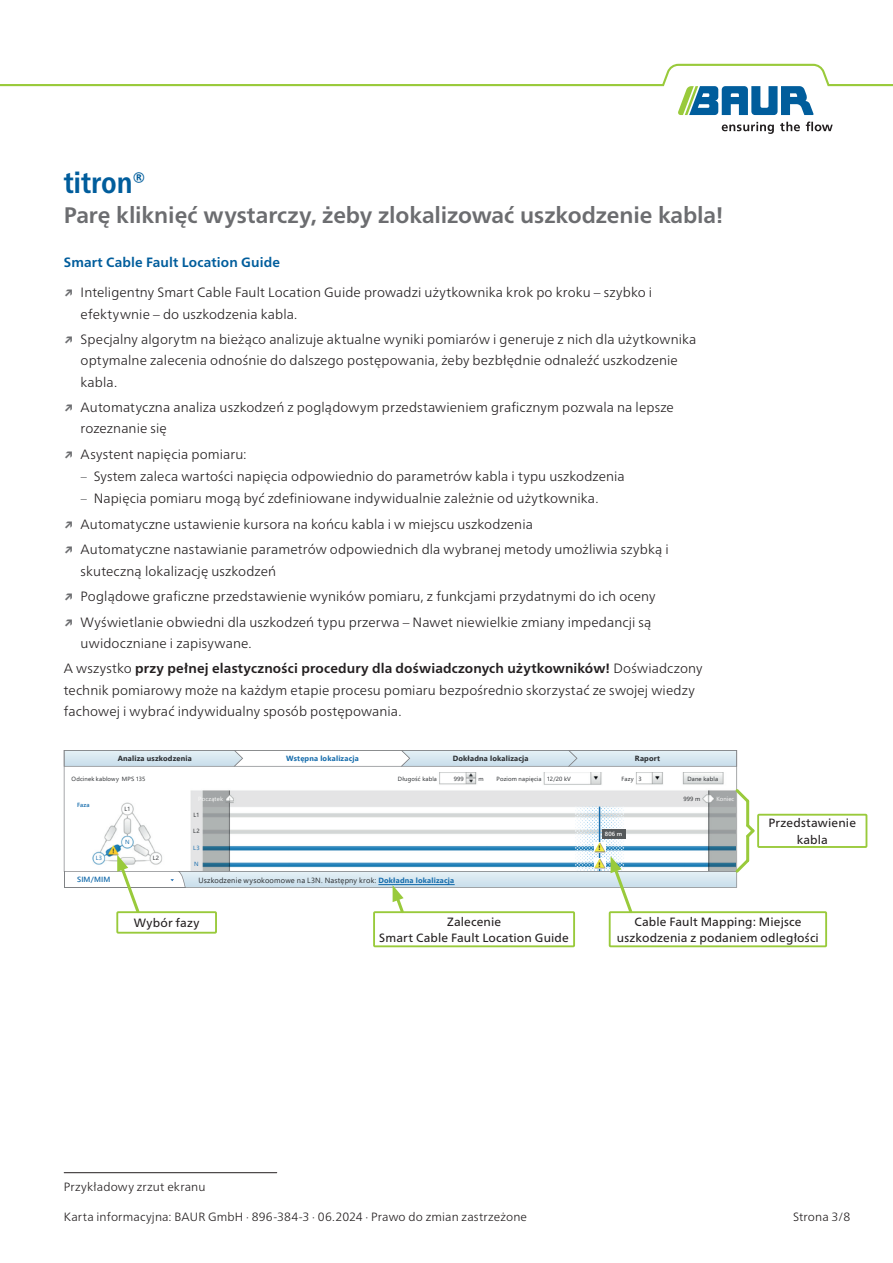
<style>
.page{position:relative;width:893px;height:1263px;background:#fff}
.page>*{position:absolute;margin:0;border:0;box-sizing:border-box;transform-origin:0 0}
.DB_-_Titel_Produktname_blau{font:700 condensed 30px "Frutiger Neue LTW1 G";letter-spacing:-.005em;color:#005d9c}
.DB_-_Titel_Produktbeschreibung_grau{font:700 22.5px "Frutiger Neue LTW1 G";letter-spacing:-.005em;color:#6c6d70}
.DB___Fließtext{font:300 13.5px/21.3px "Frutiger Neue LTW1 G";letter-spacing:.005em;color:#231f20}
.DB_-_Condensed_Überschrift{font:700 13.5px "Frutiger Neue LTW1 G";letter-spacing:.01em;color:#005d9c}
.Text_Legende{font:12px/16.5px "Frutiger Neue LTW1 G";letter-spacing:.01em;color:#231f20;text-align:center}
.DB_-_Fußnote_rechtsbündig{font:300 12px "Frutiger Neue LTW1 G";letter-spacing:.015em;color:#231f20}
.Text_Screenshot_dunkelstgrau{font:7.5px "Segoe UI";letter-spacing:.025em;color:#292c2f}
.Text_Screenshot_dunkelstgrau-2{font:700 7.5px "Segoe UI";letter-spacing:.025em;color:#292c2f}
.Text_Screenshot_dunkelstgrau-3{font:700 7.5px "Segoe UI";letter-spacing:.025em;color:#156cac}
.Text_Screenshot_blau{font:600 7.5px "Segoe UI";letter-spacing:.015em;color:#156cac}
.t1{font:700 6.45px "Segoe UI";color:#231f20}
.Text_Screenshot_grau{font:6px "Segoe UI";letter-spacing:.025em;color:#292c2f}
.Text_Screenshot_hellgrau{font:6px "Segoe UI";letter-spacing:.025em;color:#fbfbfa}
.Text_Screenshot_hellgrau-2{font:6px "Segoe UI";color:#fafafa}
.Text_Screenshot_blau-2{font:6px "Segoe UI";color:#156cac}
.Text_Screenshot_dunkelstgrau-4{font:6px "Segoe UI";letter-spacing:.005em;color:#292c2f}
.Text_Screenshot_blau-3{font:600 6px "Segoe UI";color:#156cac}
.Text_Screenshot_hellgrau-3{font:600 6px "Segoe UI";color:#fbfbfa}
.s1{font-weight:700;color:#6c6d70}
.s2{font-stretch:condensed;color:#6c6d70}
.s3{font-weight:700}
.s4{font-weight:700;color:#156cac}
</style>
<div class="page">
<svg style="left:722px;top:122px;width:52px;height:12px"></svg>
<svg style="left:780px;top:122px;width:20px;height:9px"></svg>
<svg style="left:806px;top:122px;width:27px;height:9px"></svg>
<svg style="left:0;top:64px;width:893px;height:51px"></svg>
<svg style="left:64px;top:750px;width:673px;height:122px"></svg>
<svg style="left:64px;top:871px;width:1px;height:16px"></svg>
<hr style="left:64px;top:887px;width:121px;height:1px;background:#808285">
<div style="left:373px;top:911px;width:202px;height:36px;border:2px solid #99ca3b"></div>
<div style="left:609px;top:911px;width:218px;height:36px;border:2px solid #99ca3b"></div>
<div style="left:116px;top:911px;width:101px;height:23px;border:2px solid #99ca3b"></div>
<div style="left:757px;top:814px;width:110px;height:34px;border:2px solid #99ca3b"></div>
<hr style="left:746px;top:801px;width:3px;height:24px;background:#99ca3b">
<svg style="left:733px;top:786px;width:17px;height:19px"></svg>
<svg style="left:117px;top:855px;width:25px;height:60px"></svg>
<img style="left:575px;top:807px;width:49px;height:2px">
<hr style="left:599px;top:807px;width:1px;height:64px;background:#156cac">
<svg style="left:170px;top:821px;width:587px;height:94px"></svg>
<div style="left:602px;top:829px;width:23px;height:10px;background:#55595b"></div>
<hr style="left:378px;top:884px;width:77px;height:1px;background:#156cac">
<hr style="left:64px;top:1172px;width:213px;height:1px;background:#231f20">
<p class="DB_-_Titel_Produktname_blau" style="left:64px;top:160px;width:84px">titron®</p>
<p class="DB_-_Titel_Produktbeschreibung_grau" style="left:64px;top:199px;width:661px">Parę kliknięć wystarczy, żeby zlokalizować uszkodzenie kabla!</p>
<p class="DB_-_Condensed_Überschrift" style="left:64px;top:253px;width:218px">Smart Cable Fault Location Guide</p>
<p class="DB___Fließtext" style="left:81px;top:281px;width:573px;text-indent:-17px"><span class="s1">↗</span> Inteligentny Smart Cable Fault Location Guide prowadzi użytkownika krok po kroku – szybko i efektywnie – do uszkodzenia kabla.</p>
<p class="DB___Fließtext" style="left:81px;top:328px;width:617px;text-indent:-17px"><span class="s1">↗</span> Specjalny algorytm na bieżąco analizuje aktualne wyniki pomiarów i generuje z nich dla użytkownika optymalne zalecenia odnośnie do dalszego postępowania, żeby bezbłędnie odnaleźć uszkodzenie kabla.</p>
<p class="DB___Fließtext" style="left:81px;top:396px;width:595px;text-indent:-17px"><span class="s1">↗</span> Automatyczna analiza uszkodzeń z poglądowym przedstawieniem graficznym pozwala na lepsze rozeznanie się</p>
<p class="DB___Fließtext" style="left:64px;top:442px;width:185px"><span class="s1">↗</span> Asystent napięcia pomiaru:</p>
<p class="DB___Fließtext" style="left:81px;top:465px;width:545px"><span class="s2">–</span> System zaleca wartości napięcia odpowiednio do parametrów kabla i typu uszkodzenia</p>
<p class="DB___Fließtext" style="left:81px;top:487px;width:519px"><span class="s2">–</span> Napięcia pomiaru mogą być zdefiniowane indywidualnie zależnie od użytkownika.</p>
<p class="DB___Fließtext" style="left:64px;top:512px;width:471px"><span class="s1">↗</span> Automatyczne ustawienie kursora na końcu kabla i w miejscu uszkodzenia</p>
<p class="DB___Fließtext" style="left:81px;top:538px;width:590px;text-indent:-17px"><span class="s1">↗</span> Automatyczne nastawianie parametrów odpowiednich dla wybranej metody umożliwia szybką i skuteczną lokalizację uszkodzeń</p>
<p class="DB___Fließtext" style="left:64px;top:585px;width:593px"><span class="s1">↗</span> Poglądowe graficzne przedstawienie wyników pomiaru, z funkcjami przydatnymi do ich oceny</p>
<p class="DB___Fließtext" style="left:81px;top:610px;width:572px;text-indent:-17px"><span class="s1">↗</span> Wyświetlanie obwiedni dla uszkodzeń typu przerwa – Nawet niewielkie zmiany impedancji są uwidoczniane i zapisywane.</p>
<p class="DB___Fließtext" style="left:64px;top:657px;width:640px">A wszystko <span class="s3">przy pełnej elastyczności procedury dla doświadczonych użytkowników!</span> Doświadczony technik pomiarowy może na każdym etapie procesu pomiaru bezpośrednio skorzystać ze swojej wiedzy fachowej i wybrać indywidualny sposób postępowania.</p>
<p class="Text_Screenshot_dunkelstgrau-2" style="left:118px;top:751px;width:76px">Analiza uszkodzenia</p>
<p class="Text_Screenshot_dunkelstgrau-3" style="left:286px;top:751px;width:74px">Wstępna lokalizacja</p>
<p class="Text_Screenshot_dunkelstgrau-2" style="left:453px;top:751px;width:77px">Dokładna lokalizacja</p>
<p class="Text_Screenshot_dunkelstgrau-2" style="left:635px;top:751px;width:27px">Raport</p>
<p class="Text_Screenshot_grau" style="left:72px;top:773px;width:49px">Odcinek kablowy</p>
<p class="Text_Screenshot_grau" style="left:398px;top:773px;width:41px">Długość kabla</p>
<p class="Text_Screenshot_grau" style="left:497px;top:773px;width:46px">Poziom napięcia</p>
<p class="Text_Screenshot_grau" style="left:621px;top:773px;width:14px">Fazy</p>
<p class="Text_Screenshot_hellgrau" style="left:198px;top:793px;width:26px">Początek</p>
<p class="Text_Screenshot_grau" style="left:683px;top:793px;width:18px">999 m</p>
<p class="Text_Screenshot_hellgrau-2" style="left:716px;top:793px;width:19px">Koniec</p>
<p class="Text_Screenshot_grau" style="left:194px;top:809px;width:7px">L1</p>
<p class="Text_Screenshot_dunkelstgrau-4" style="left:122px;top:773px;width:25px">MPS 135</p>
<p class="Text_Screenshot_grau" style="left:454px;top:773px;width:12px">999</p>
<p class="Text_Screenshot_grau" style="left:479px;top:773px;width:7px">m</p>
<p class="Text_Screenshot_grau" style="left:547px;top:773px;width:26px">12/20 kV</p>
<p class="Text_Screenshot_grau" style="left:639px;top:773px;width:5px">3</p>
<p class="Text_Screenshot_grau" style="left:687px;top:773px;width:32px">Dane kabla</p>
<p class="Text_Screenshot_blau-3" style="left:77px;top:799px;width:14px">Faza</p>
<p class="Text_Screenshot_grau" style="left:125px;top:803px;width:7px">L1</p>
<p class="Text_Screenshot_blau-2" style="left:96px;top:852px;width:8px">L3</p>
<p class="Text_Screenshot_blau-2" style="left:125px;top:836px;width:6px">N</p>
<p class="Text_Screenshot_grau" style="left:153px;top:852px;width:8px">L2</p>
<p class="Text_Screenshot_grau" style="left:193px;top:825px;width:8px">L2</p>
<p class="Text_Screenshot_blau-2" style="left:193px;top:842px;width:8px">L3</p>
<p class="Text_Screenshot_blau-2" style="left:194px;top:858px;width:6px">N</p>
<p class="Text_Screenshot_blau" style="left:77px;top:872px;width:35px">SIM/MIM</p>
<p class="Text_Screenshot_dunkelstgrau" style="left:198px;top:873px;width:257px">Uszkodzenie wysokoomowe na L3N. Następny krok: <span class="s4">Dokładna lokalizacja</span></p>
<p class="Text_Screenshot_hellgrau-3" style="left:605px;top:828px;width:19px">806 m</p>
<p class="t1" style="left:598px;top:842px;width:4px">!</p>
<p class="t1" style="left:598px;top:858px;width:4px">!</p>
<p class="Text_Legende" style="left:769px;top:814px;width:89px">Przedstawienie kabla</p>
<p class="Text_Legende" style="left:134px;top:913px;width:67px">Wybór fazy</p>
<p class="DB_-_Fußnote_rechtsbündig" style="left:64px;top:1178px;width:143px">Przykładowy zrzut ekranu</p>
<p class="Text_Legende" style="left:379px;top:912px;width:191px">Zalecenie<br>Smart Cable Fault Location Guide</p>
<p class="Text_Legende" style="left:617px;top:912px;width:203px">Cable Fault Mapping: Miejsce uszkodzenia z podaniem odległości</p>
<p class="DB_-_Fußnote_rechtsbündig" style="left:64px;top:1208px;width:465px">Karta informacyjna: BAUR GmbH · 896-384-3 · 06.2024 · Prawo do zmian zastrzeżone</p>
<p class="DB_-_Fußnote_rechtsbündig" style="left:793px;top:1208px;width:59px">Strona 3/8</p>
</div>
